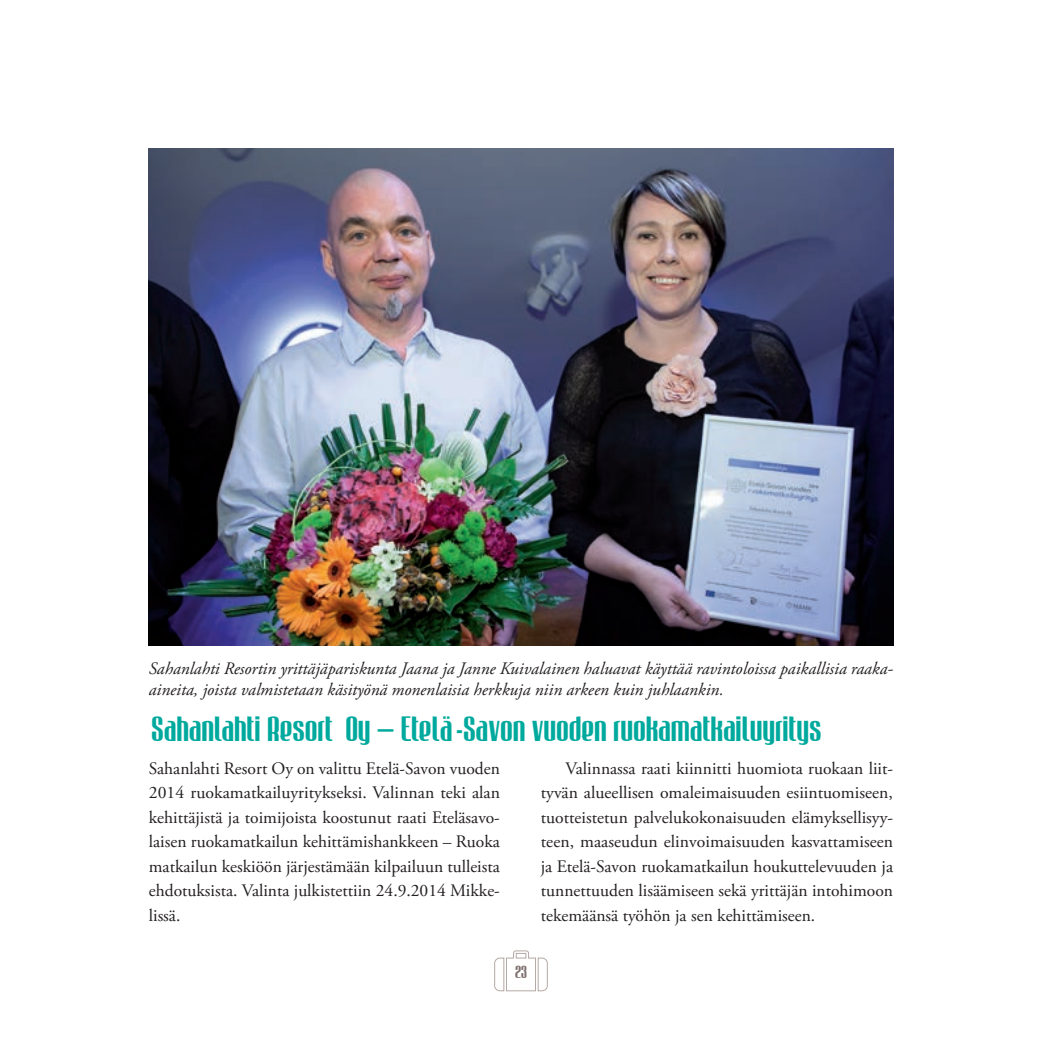
<style>
.page{position:relative;width:1042px;height:1042px;background:#fff}
.page>*{position:absolute;margin:0;border:0;box-sizing:border-box;transform-origin:0 0}
.t1{font:31.5px "Mabella";color:#00a99d}
.t2{font:17.5px/24.5px "Adobe Garamond Pro";color:#231f20;text-align:justify}
.t3{font:italic 17.5px/21px "Adobe Garamond Pro";color:#231f20}
.t4{font:15.75px "Mabella";color:#7d6f6c}
</style>
<div class="page">
<svg style="left:494px;top:950px;width:54px;height:41px"></svg>
<img style="left:149px;top:149px;width:744px;height:496px">
<p class="t3" style="left:149px;top:658px;width:746px">Sahanlahti Resortin yrittäjäpariskunta Jaana ja Janne Kuivalainen haluavat käyttää ravintoloissa paikallisia raaka&shy;aineita, joista valmistetaan käsityönä monenlaisia herkkuja niin arkeen kuin juhlaankin.</p>
<h1 class="t1" style="left:152px;top:710px;width:671px">Sahanlahti Resort Oy – Etelä-Savon vuoden ruokamatkailuyritys</h1>
<p class="t2" style="left:541px;top:756px;width:354px;text-indent:25px">Valinnassa raati kiinnitti huomiota ruokaan liit&shy;tyvän alueellisen omaleimaisuuden esiintuomiseen, tuotteistetun palvelukokonaisuuden elämyksellisyy&shy;teen, maaseudun elinvoimaisuuden kasvattamiseen ja Etelä-Savon ruokamatkailun houkuttelevuuden ja tunnettuuden lisäämiseen sekä yrittäjän intohimoon tekemäänsä työhön ja sen kehittämiseen.</p>
<p class="t2" style="left:149px;top:756px;width:353px">Sahanlahti Resort Oy on valittu Etelä-Savon vuoden 2014 ruokamatkailuyritykseksi. Valinnan teki alan kehittäjistä ja toimijoista koostunut raati Eteläsavo&shy;laisen ruokamatkailun kehittämishankkeen – Ruoka matkailun keskiöön järjestämään kilpailuun tulleista ehdotuksista. Valinta julkistettiin 24.9.2014 Mikke&shy;lissä.</p>
<p class="t4" style="left:515px;top:962px;width:13px">23</p>
</div>
